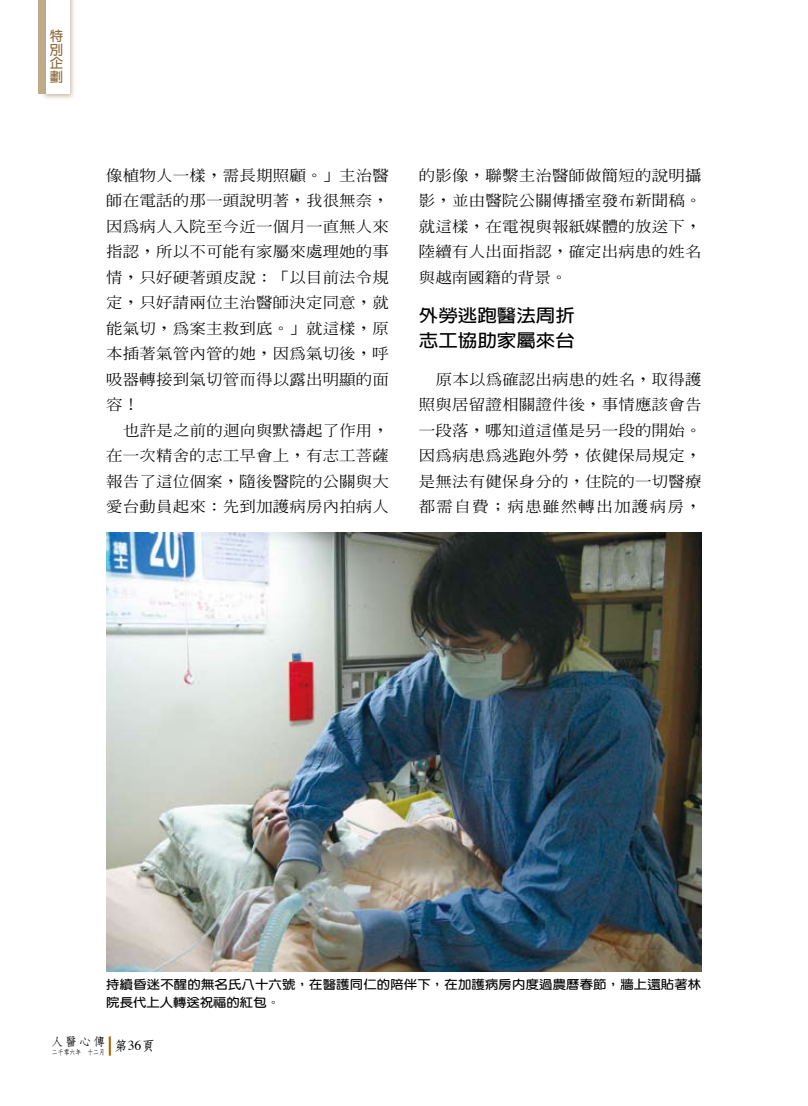
<style>
.page{position:relative;width:808px;height:1106px;background:#fff}
.page>*{position:absolute;margin:0;border:0;box-sizing:border-box;transform-origin:0 0}
.t1{font:700 17.55px/25.5px "Lin Gothic";color:#000;scale:1.11 1}
.t2{font:500 14.85px/25.5px "Inn Ming";letter-spacing:.01em;color:#000;text-align:justify;scale:1.11 1}
.t3{font:700 13.5px/13.5px "Yen Round";color:#8c6d3e;text-align:justify}
.t4{font:700 12.15px/18px "Yen Round";letter-spacing:.01em;color:#000;scale:1.1 1}
.t5{font:700 11.7px "Nan Sung";color:#000;scale:1.05 1}
.t6{font:700 7.2px "Nan Sung";color:#000;scale:.82 1}
</style>
<div class="page">
<img style="left:106px;top:532px;width:596px;height:439px">
<svg style="left:109px;top:1036px;width:2px;height:19px"></svg>
<div style="left:39px;top:0;width:38px;height:101px;background:#6e4a1d;opacity:.37"></div>
<div style="left:43px;top:0;width:26px;height:94px;background:#fff"></div>
<div style="left:38px;top:0;width:8px;height:94px;background:#beab8c"></div>
<p class="t3" style="left:50px;top:30px;width:15px">特別企劃</p>
<p class="t2" style="left:106px;top:162px;width:256px">像植物人一樣，需長期照顧。」主治醫師在電話的那一頭說明著，我很無奈，因為病人入院至今近一個月一直無人來指認，所以不可能有家屬來處理她的事情，只好硬著頭皮說：「以目前法令規定，只好請兩位主治醫師決定同意，就能氣切，為案主救到底。」就這樣，原本插著氣管內管的她，因為氣切後，呼吸器轉接到氣切管而得以露出明顯的面容！</p>
<p class="t2" style="left:106px;top:417px;width:256px;text-indent:17px">也許是之前的迴向與默禱起了作用，在一次精舍的志工早會上，有志工菩薩報告了這位個案，隨後醫院的公關與大愛台動員起來：先到加護病房內拍病人</p>
<p class="t2" style="left:419px;top:162px;width:256px">的影像，聯繫主治醫師做簡短的說明攝影，並由醫院公關傳播室發布新聞稿。就這樣，在電視與報紙媒體的放送下，陸續有人出面指認，確定出病患的姓名與越南國籍的背景。</p>
<p class="t1" style="left:419px;top:302px;width:142px">外勞逃跑醫法周折志工協助家屬來台</p>
<p class="t2" style="left:419px;top:366px;width:256px;text-indent:17px">原本以為確認出病患的姓名，取得護照與居留證相關證件後，事情應該會告一段落，哪知道這僅是另一段的開始。因為病患為逃跑外勞，依健保局規定，是無法有健保身分的，住院的一切醫療都需自費；病患雖然轉出加護病房，</p>
<p class="t4" style="left:106px;top:975px;width:542px">持續昏迷不醒的無名氏八十六號，在醫護同仁的陪伴下，在加護病房內度過農曆春節，牆上還貼著林院長代上人轉送祝福的紅包。</p>
<p class="t5" style="left:51px;top:1035px;width:53px">人醫心傳</p>
<p class="t6" style="left:52px;top:1048px;width:127px">二千零六年 十二月 <sup>第</sup><sup>36</sup><sup>頁</sup></p>
</div>
